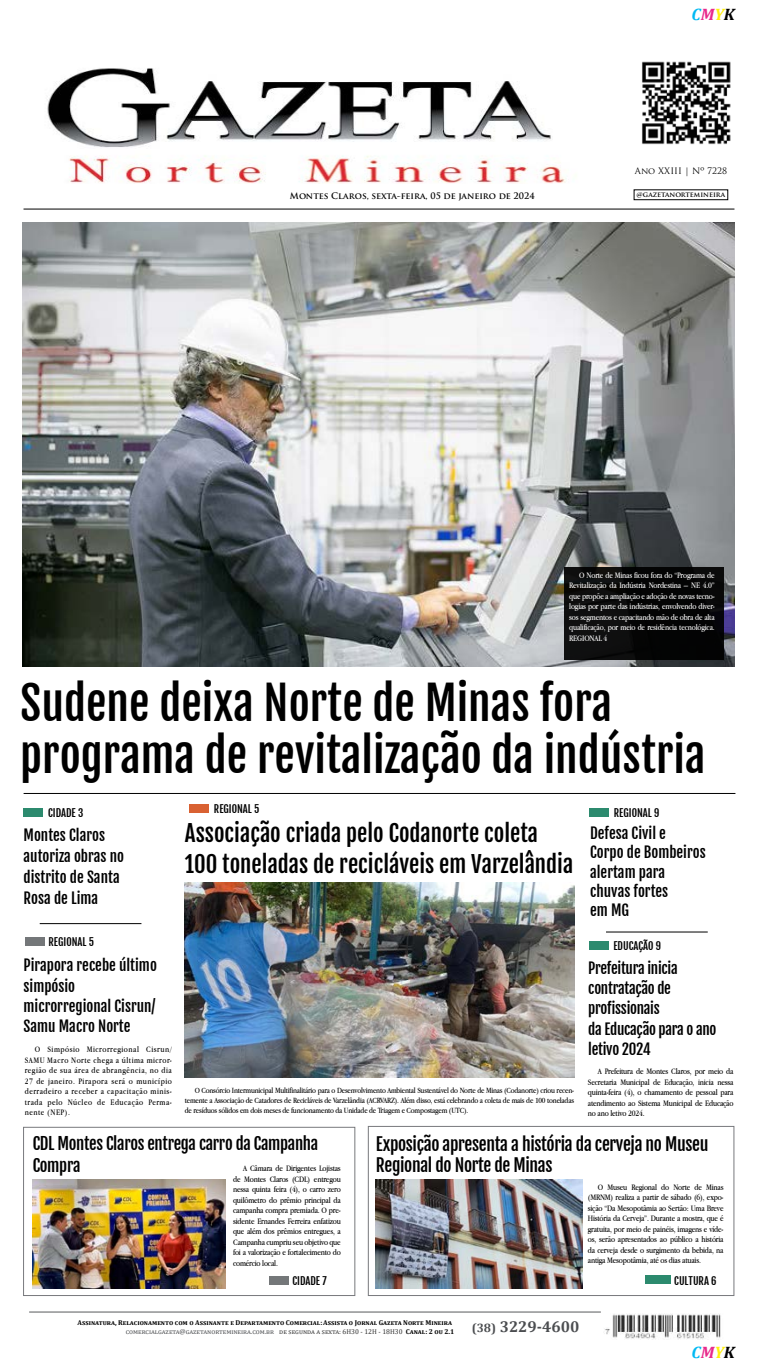
<style>
.page{position:relative;width:759px;height:1365px;background:#fff}
.page>*{position:absolute;margin:0;border:0;box-sizing:border-box;transform-origin:0 0}
.t1{font:45.5px/51.6px "Fjalla One";color:#000}
.t2{font:22.75px/30.6px "Fjalla One";color:#000}
.t3{font:17.5px/21.9px "Fjalla One";letter-spacing:-.02em;color:#000}
.t4{font:16.62px/21.9px "Fjalla One";letter-spacing:-.02em;color:#000}
.t5{font:italic 700 16.62px "Cambria";color:#00b9f3}
.t6{font:700 15.75px "Cambria";color:#4b4d50}
.t7{font:14.88px/19.2px "Fjalla One";color:#000}
.t8{font:14.88px/20.1px "Fjalla One";letter-spacing:-.02em;color:#000}
.t9{font:700 12.25px "Cambria";color:#4b4d50}
.t10{font:10.5px "Fjalla One";color:#000}
.t11{font:8.75px/10.5px "Apple Garamond";letter-spacing:-.02em;color:#000;text-align:justify}
.t12{font:8.75px/10.5px "Apple Garamond";letter-spacing:-.02em;color:#fff;text-align:right}
.t13{font:8.75px "Apple Garamond";letter-spacing:.055em;color:#000}
.t14{font:700 8.75px "Trajan Pro";color:#000}
.t15{font:8.75px "Trajan Pro";color:#000}
.t16{font:8.31px "Apple Garamond";letter-spacing:-.02em;color:#000}
.t17{font:700 7px "Cambria";color:#000}
.t18{font:7px "Cambria";color:#333}
.t19{font:7px "Cambria";letter-spacing:.055em;color:#4b4d50}
.t20{font:700 7px "Trajan Pro";color:#000}
.s1{color:#e82a8c}
.s2{color:#fff00c}
.s3{color:#000}
.s4{font-weight:700;color:#000}
</style>
<div class="page">
<hr style="left:29px;top:1311px;width:572px;height:1px;background:#58595b">
<img style="left:642px;top:61px;width:89px;height:84px">
<img style="left:47px;top:68px;width:519px;height:116px">
<img style="left:22px;top:223px;width:712px;height:443px">
<div style="left:564px;top:567px;width:160px;height:92px;background:#000"></div>
<div style="left:634px;top:190px;width:94px;height:10px;border:1px solid #000"></div>
<hr style="left:24px;top:209px;width:710px;height:1px;background:#000">
<img style="left:605px;top:1314px;width:116px;height:24px">
<div style="left:368px;top:1125px;width:366px;height:170px;border:1px solid #78797d"></div>
<div style="left:23px;top:1126px;width:332px;height:169px;border:1px solid #78797d"></div>
<div style="left:25px;top:936px;width:19px;height:9px;background:#747779"></div>
<hr style="left:24px;top:793px;width:711px;height:1px;background:#000">
<hr style="left:606px;top:931px;width:102px;height:1px;background:#000">
<hr style="left:40px;top:923px;width:101px;height:1px;background:#000">
<div style="left:24px;top:808px;width:19px;height:9px;background:#2c8a6e"></div>
<div style="left:589px;top:808px;width:20px;height:9px;background:#2c8a6e"></div>
<div style="left:589px;top:940px;width:19px;height:9px;background:#2c8a6e"></div>
<div style="left:645px;top:1275px;width:26px;height:8px;background:#2c8a6e"></div>
<div style="left:269px;top:1275px;width:20px;height:9px;background:#747779"></div>
<img style="left:185px;top:882px;width:389px;height:195px">
<div style="left:189px;top:804px;width:19px;height:8px;background:#d96132"></div>
<img style="left:33px;top:1179px;width:192px;height:109px">
<img style="left:376px;top:1179px;width:207px;height:109px">
<p class="t14" style="left:290px;top:190px;width:246px">Montes Claros, sexta-feira, 05 de janeiro de 2024</p>
<h3 class="t5" style="left:692px;top:2px;width:45px">C<span class="s1">M</span><span class="s2">Y</span><span class="s3">K</span></h3>
<p class="t15" style="left:635px;top:165px;width:94px">Ano XXIII | Nº 7228</p>
<p class="t20" style="left:637px;top:190px;width:90px">@gazetanortemineira</p>
<p class="t12" style="left:569px;top:569px;width:147px">O Norte de Minas ficou fora do “Programa de<br>Revitalização da Indústria Nordestina – NE 4.0“</p>
<p class="t12" style="left:569px;top:611px;width:147px">sos segmentos e capacitando mão de obra de alta</p>
<p class="t12" style="left:569px;top:590px;width:147px">que propõe a ampliação e adoção de novas tecno-</p>
<p class="t12" style="left:569px;top:621px;width:147px;text-align:left">qualificação, por meio de residência tecnológica.<br>REGIONAL 4</p>
<p class="t12" style="left:569px;top:600px;width:147px">logias por parte das indústrias, envolvendo diver-</p>
<h1 class="t1" style="left:20px;top:677px;width:687px">Sudene deixa Norte de Minas fora programa de revitalização da indústria</h1>
<p class="t10" style="left:48px;top:806px;width:37px">CIDADE 3</p>
<h3 class="t7" style="left:24px;top:824px;width:102px;line-height:21px">Montes Claros autoriza obras no distrito de Santa<br>Rosa de Lima</h3>
<p class="t10" style="left:214px;top:802px;width:47px">REGIONAL 5</p>
<h2 class="t2" style="left:185px;top:818px;width:390px">Associação criada pelo Codanorte coleta<br>100 toneladas de recicláveis em Varzelândia</h2>
<p class="t10" style="left:49px;top:935px;width:47px">REGIONAL 5</p>
<h3 class="t7" style="left:24px;top:955px;width:135px;line-height:20.1px">Pirapora recebe último simpósio microrregional Cisrun/<br>Samu Macro Norte</h3>
<p class="t13" style="left:87px;top:1044px;width:54px">Microrregional</p>
<p class="t13" style="left:47px;top:1044px;width:34px">Simpósio</p>
<p class="t11" style="left:35px;top:1043px;width:7px">O</p>
<p class="t13" style="left:25px;top:1065px;width:149px">região de sua área de abrangência, no dia</p>
<p class="t11" style="left:146px;top:1043px;width:27px">Cisrun/</p>
<p class="t13" style="left:25px;top:1054px;width:149px">SAMU Macro Norte chega a última micror-</p>
<p class="t13" style="left:25px;top:1075px;width:149px">27 de janeiro. Pirapora será o município</p>
<p class="t13" style="left:25px;top:1107px;width:47px">nente (NEP .(</p>
<p class="t13" style="left:25px;top:1086px;width:149px">derradeiro a receber a capacitação minis-</p>
<p class="t11" style="left:25px;top:1096px;width:19px">trada</p>
<p class="t11" style="left:47px;top:1096px;width:17px">pelo</p>
<p class="t11" style="left:68px;top:1096px;width:26px">Núcleo</p>
<p class="t11" style="left:97px;top:1096px;width:10px">de</p>
<p class="t13" style="left:110px;top:1096px;width:34px">Educação</p>
<p class="t11" style="left:148px;top:1096px;width:25px">Perma-</p>
<p class="t16" style="left:195px;top:1084px;width:381px">O Consórcio Intermunicipal Multifinalitário para o Desenvolvimento Ambiental Sustentável do Norte de Minas (Codanorte) criou recen-</p>
<p class="t16" style="left:185px;top:1104px;width:285px">de resíduos sólidos em dois meses de funcionamento da Unidade de Triagem e Compostagem (UTC .(</p>
<p class="t16" style="left:185px;top:1094px;width:391px">temente a Associação de Catadores de Recicláveis de Varzelândia (ACRVARZ .) Além disso, está celebrando a coleta de mais de 100 toneladas</p>
<p class="t10" style="left:614px;top:806px;width:47px">REGIONAL 9</p>
<h3 class="t7" style="left:590px;top:823px;width:117px">Defesa Civil e<br>Corpo de Bombeiros alertam para chuvas fortes<br>em MG</h3>
<p class="t10" style="left:613px;top:939px;width:49px">EDUCAÇÃO 9</p>
<h3 class="t8" style="left:588px;top:958px;width:130px">Prefeitura inicia contratação de profissionais<br>da Educação para o ano letivo 2024</h3>
<p class="t11" style="left:588px;top:1066px;width:147px;text-indent:10px">A Prefeitura de Montes Claros, por meio da Secretaria Municipal de Educação, inicia nessa quinta-feira ( o,)4 chamamento de pessoal para atendimento ao Sistema Municipal de Educação no ano letivo 2024.</p>
<h3 class="t4" style="left:33px;top:1132px;width:287px">CDL Montes Claros entrega carro da Campanha<br>Compra</h3>
<p class="t11" style="left:233px;top:1162px;width:109px;text-indent:10px">A Câmara de Dirigentes Lojistas de Montes Claros (CDL) entregou nessa quinta feira ( o,)4 carro zero quilômetro do prêmio principal da</p>
<p class="t11" style="left:233px;top:1215px;width:109px">sidente Ernandes Ferreira enfatizou</p>
<p class="t11" style="left:233px;top:1204px;width:109px">campanha compra premiada O. pre-</p>
<p class="t11" style="left:233px;top:1225px;width:109px">que além dos prêmios entregues a, Campanha cumpriu seu objetivo que foi a valorização e fortalecimento do comércio local.</p>
<p class="t10" style="left:292px;top:1273px;width:36px">CIDADE 7</p>
<h3 class="t3" style="left:376px;top:1132px;width:334px">Exposição apresenta a história da cerveja no Museu<br>Regional do Norte de Minas</h3>
<p class="t11" style="left:631px;top:1181px;width:27px">Regional</p>
<p class="t11" style="left:661px;top:1181px;width:9px">do</p>
<p class="t11" style="left:694px;top:1181px;width:9px">de</p>
<p class="t11" style="left:598px;top:1181px;width:7px">O</p>
<p class="t11" style="left:588px;top:1202px;width:137px">sição “Da Mesopotâmia ao Sertão: Uma Breve</p>
<p class="t11" style="left:706px;top:1181px;width:19px">Minas</p>
<p class="t11" style="left:673px;top:1181px;width:18px">Norte</p>
<p class="t11" style="left:607px;top:1181px;width:21px">Museu</p>
<p class="t11" style="left:588px;top:1191px;width:137px">(MRNM) realiza a partir de sábado ,)6( expo-</p>
<p class="t11" style="left:588px;top:1212px;width:137px">História da Cerveja .” Durante a mostra, que é</p>
<p class="t11" style="left:588px;top:1233px;width:137px">os, serão apresentados ao público a história</p>
<p class="t11" style="left:588px;top:1223px;width:137px">gratuita, por meio de painéis, imagens e víde-</p>
<p class="t11" style="left:588px;top:1244px;width:137px">da cerveja desde o surgimento da bebida, na antiga Mesopotâmia, até os dias atuais.</p>
<p class="t10" style="left:674px;top:1273px;width:44px">CULTURA 6</p>
<p class="t17" style="left:78px;top:1317px;width:376px">Assinatura, Relacionamento com o Assinante e Departamento Comercial:Assista o Jornal Gazeta Norte Mineira</p>
<h3 class="t6" style="left:500px;top:1314px;width:81px">3229-4600</h3>
<h3 class="t9" style="left:472px;top:1318px;width:26px">(38)</h3>
<p class="t19" style="left:126px;top:1326px;width:149px">comercialgazeta@gazetanortemineira.com.br</p>
<p class="t18" style="left:279px;top:1326px;width:177px">de segunda a sexta H6: 30 - 12H - 18H30 <span class="s4">Canal 2: ou 2.1</span></p>
<h3 class="t5" style="left:692px;top:1340px;width:45px">C<span class="s1">M</span><span class="s2">Y</span><span class="s3">K</span></h3>
</div>
